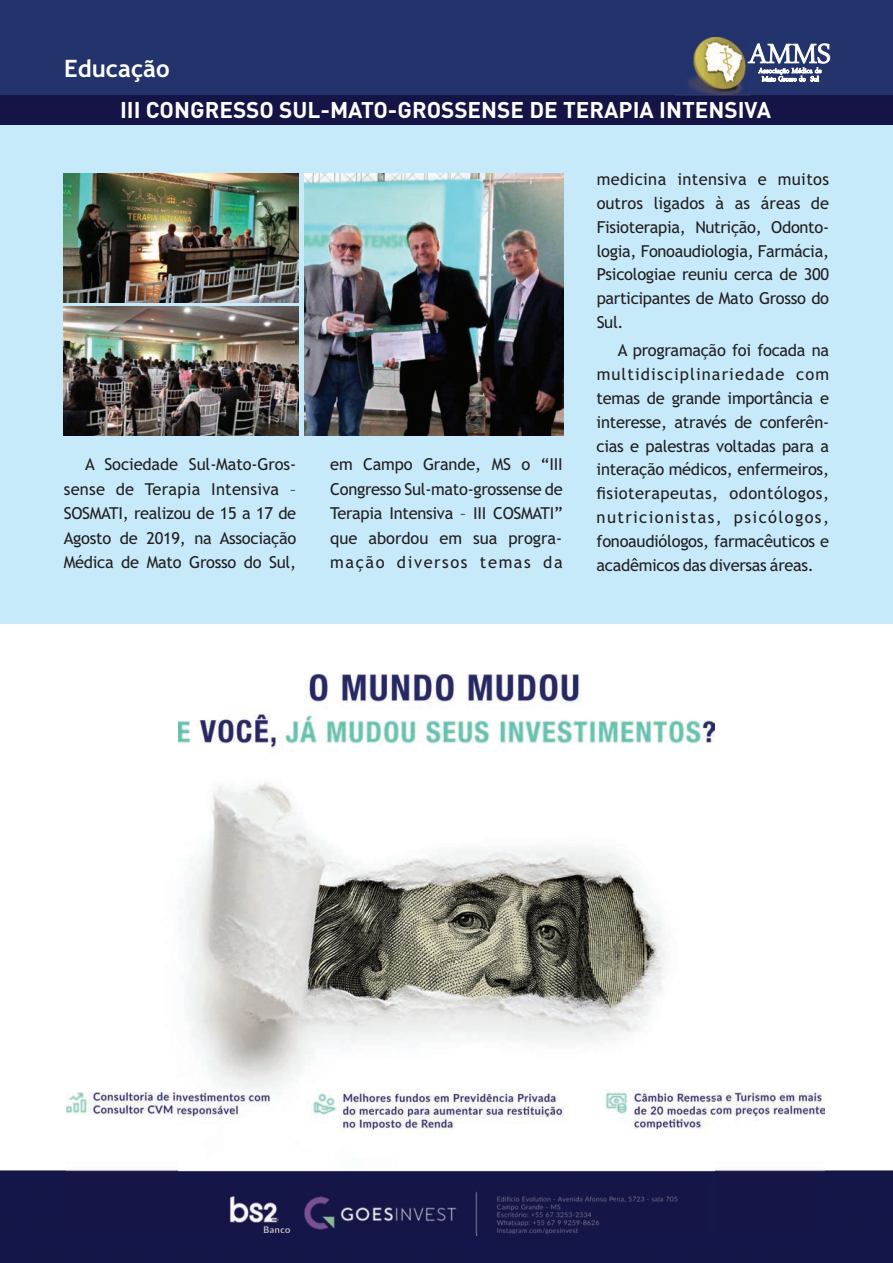
<style>
.page{position:relative;width:893px;height:1263px;background:#fff}
.page>*{position:absolute;margin:0;border:0;box-sizing:border-box;transform-origin:0 0}
.t1{font:700 24px "Trebuchet MS";color:#fff}
.t2{font:700 22.5px "DIN Pro";color:#fff}
.t3{font:16.5px/24px "Trebuchet MS";letter-spacing:-.02em;color:#231f20;text-align:justify}
</style>
<div class="page">
<div style="left:0;top:0;width:893px;height:681px;background:#c6eafa"></div>
<div style="left:0;top:95px;width:893px;height:30px;background:#141446"></div>
<div style="left:0;top:0;width:893px;height:95px;background:#23336c"></div>
<img style="left:675px;top:37px;width:73px;height:59px">
<svg style="left:748px;top:43px;width:82px;height:53px"></svg>
<img style="left:64px;top:307px;width:235px;height:128px">
<img style="left:64px;top:173px;width:235px;height:129px">
<img style="left:304px;top:173px;width:259px;height:262px">
<img style="left:0;top:624px;width:893px;height:546px">
<img style="left:137px;top:768px;width:602px;height:324px">
<div style="left:0;top:1170px;width:893px;height:93px;background:#141548"></div>
<img style="left:67px;top:1092px;width:757px;height:144px">
<img style="left:179px;top:674px;width:535px;height:558px">
<h1 class="t1" style="left:64px;top:59px;width:107px">Educação</h1>
<h2 class="t2" style="left:120px;top:102px;width:653px">III CONGRESSO SUL-MATO-GROSSENSE DE TERAPIA INTENSIVA</h2>
<p class="t3" style="left:64px;top:454px;width:234px;line-height:24.5px;text-indent:21px">A Sociedade Sul-Mato-Gros&shy;sense de Terapia Intensiva – SOSMATI, realizou de 15 a 17 de Agosto de 2019, na Associação Médica de Mato Grosso do Sul,</p>
<p class="t3" style="left:330px;top:454px;width:234px;line-height:24.5px">em Campo Grande, MS o “III Congresso Sul-mato-grossense de Terapia Intensiva – III COSMATI” que abordou em sua progra&shy;mação diversos temas da</p>
<p class="t3" style="left:597px;top:168px;width:234px">medicina intensiva e muitos outros ligados à as áreas de Fisioterapia, Nutrição, Odonto&shy;logia, Fonoaudiologia, Farmácia, Psicologiae reuniu cerca de 300 participantes de Mato Grosso do Sul.</p>
<p class="t3" style="left:597px;top:339px;width:234px;text-indent:21px">A programação foi focada na multidisciplinariedade com temas de grande importância e interesse, através de conferên&shy;cias e palestras voltadas para a interação médicos, enfermeiros, fisioterapeutas, odontólogos, nutricionistas, psicólogos, fonoaudiólogos, farmacêuticos e acadêmicos das diversas áreas.</p>
</div>
